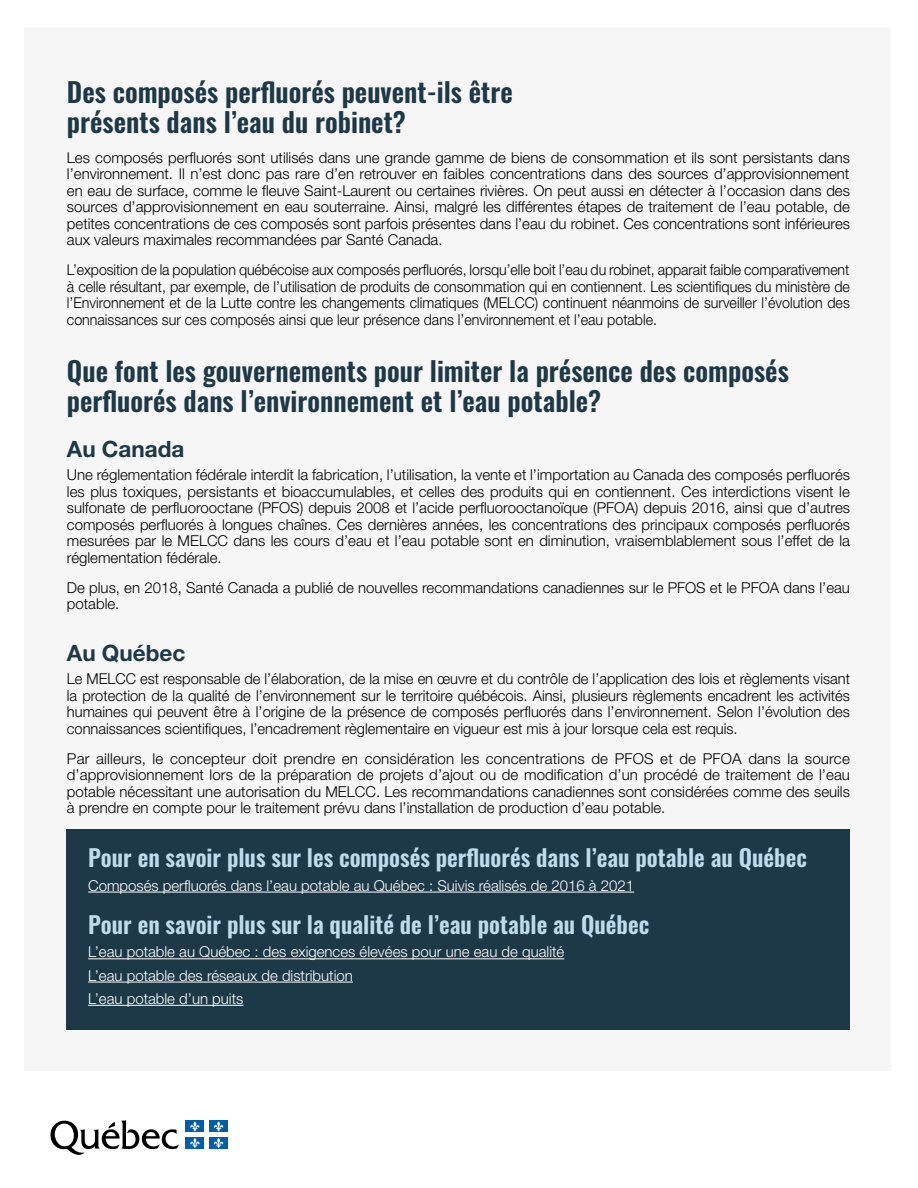
<style>
.page{position:relative;width:918px;height:1188px;background:#fff}
.page>*{position:absolute;margin:0;border:0;box-sizing:border-box;transform-origin:0 0}
.t1{font:600 27px/30px "Oswald";color:#1d3847}
.t2{font:600 23.25px "Oswald";color:#bedbed}
.t3{font:700 22.5px "Helvetica Neue LT Std";color:#1d3847}
.t4{font:300 15px/16.5px "Helvetica Neue LT Std";color:#000;text-align:justify}
.t5{font:300 15px/16.5px "Helvetica Neue LT Std";color:#000;text-align:justify;scale:.94 1}
.t6{font:300 15px "Helvetica Neue LT Std";color:#fff}
</style>
<div class="page">
<div style="left:25px;top:27px;width:866px;height:1044px;background:#f6f6f6"></div>
<div style="left:67px;top:829px;width:783px;height:201px;background:#1d3847"></div>
<img style="left:50px;top:1120px;width:178px;height:29px">
<svg style="left:51px;top:1120px;width:128px;height:35px"></svg>
<div style="left:186px;top:1121px;width:18px;height:11px;background:#005faa"></div>
<svg style="left:190px;top:1121px;width:10px;height:10px"></svg>
<div style="left:209px;top:1121px;width:19px;height:11px;background:#005faa"></div>
<svg style="left:214px;top:1121px;width:10px;height:10px"></svg>
<div style="left:186px;top:1137px;width:18px;height:12px;background:#005faa"></div>
<svg style="left:190px;top:1138px;width:10px;height:10px"></svg>
<div style="left:209px;top:1137px;width:19px;height:12px;background:#005faa"></div>
<svg style="left:214px;top:1138px;width:10px;height:10px"></svg>
<hr style="left:88px;top:892px;width:546px;height:1px;background:#fff">
<hr style="left:88px;top:958px;width:476px;height:1px;background:#fff">
<hr style="left:88px;top:982px;width:265px;height:1px;background:#fff">
<hr style="left:88px;top:1005px;width:155px;height:1px;background:#fff">
<h2 class="t1" style="left:67px;top:79px;width:447px">Des composés perfluorés peuvent-ils être présents dans l’eau du robinet?</h2>
<p class="t4" style="left:67px;top:149px;width:785px">Les composés perfluorés sont utilisés dans une grande gamme de biens de consommation et ils sont persistants dans l’environnement. Il n’est donc pas rare d’en retrouver en faibles concentrations dans des sources d’approvisionnement en eau de surface, comme le fleuve Saint-Laurent ou certaines rivières. On peut aussi en détecter à l’occasion dans des sources d’approvisionnement en eau souterraine. Ainsi, malgré les différentes étapes de traitement de l’eau potable, de petites concentrations de ces composés sont parfois présentes dans l’eau du robinet. Ces concentrations sont inférieures aux valeurs maximales recommandées par Santé Canada.</p>
<p class="t5" style="left:67px;top:262px;width:835px">L’exposition de la population québécoise aux composés perfluorés, lorsqu’elle boit l’eau du robinet, apparait faible comparativement à celle résultant, par exemple, de l’utilisation de produits de consommation qui en contiennent. Les scientifiques du ministère de l’Environnement et de la Lutte contre les changements climatiques (MELCC) continuent néanmoins de surveiller l’évolution des connaissances sur ces composés ainsi que leur présence dans l’environnement et l’eau potable.</p>
<h2 class="t1" style="left:67px;top:358px;width:723px">Que font les gouvernements pour limiter la présence des composés perfluorés dans l’environnement et l’eau potable?</h2>
<h3 class="t3" style="left:67px;top:435px;width:119px">Au Canada</h3>
<p class="t4" style="left:67px;top:466px;width:785px">Une réglementation fédérale interdit la fabrication, l’utilisation, la vente et l’importation au Canada des composés perfluorés les plus toxiques, persistants et bioaccumulables, et celles des produits qui en contiennent. Ces interdictions visent le sulfonate de perfluorooctane (PFOS) depuis 2008 et l’acide perfluorooctanoïque (PFOA) depuis 2016, ainsi que d’autres composés perfluorés à longues chaînes. Ces dernières années, les concentrations des principaux composés perfluorés mesurées par le MELCC dans les cours d’eau et l’eau potable sont en diminution, vraisemblablement sous l’effet de la réglementation fédérale.</p>
<p class="t4" style="left:67px;top:579px;width:785px">De plus, en 2018, Santé Canada a publié de nouvelles recommandations canadiennes sur le PFOS et le PFOA dans l’eau potable.</p>
<h3 class="t3" style="left:67px;top:639px;width:120px">Au Québec</h3>
<p class="t4" style="left:67px;top:670px;width:785px">Le MELCC est responsable de l’élaboration, de la mise en œuvre et du contrôle de l’application des lois et règlements visant la protection de la qualité de l’environnement sur le territoire québécois. Ainsi, plusieurs règlements encadrent les activités humaines qui peuvent être à l’origine de la présence de composés perfluorés dans l’environnement. Selon l’évolution des connaissances scientifiques, l’encadrement règlementaire en vigueur est mis à jour lorsque cela est requis.</p>
<p class="t4" style="left:67px;top:750px;width:785px">Par ailleurs, le concepteur doit prendre en considération les concentrations de PFOS et de PFOA dans la source d’approvisionnement lors de la préparation de projets d’ajout ou de modification d’un procédé de traitement de l’eau potable nécessitant une autorisation du MELCC. Les recommandations canadiennes sont considérées comme des seuils à prendre en compte pour le traitement prévu dans l’installation de production d’eau potable.</p>
<h2 class="t2" style="left:88px;top:846px;width:720px">Pour en savoir plus sur les composés perfluorés dans l’eau potable au Québec</h2>
<p class="t6" style="left:88px;top:876px;width:548px">Composés perfluorés dans l’eau potable au Québec : Suivis réalisés de 2016 à 2021</p>
<h2 class="t2" style="left:88px;top:912px;width:563px">Pour en savoir plus sur la qualité de l’eau potable au Québec</h2>
<p class="t6" style="left:88px;top:943px;width:478px">L’eau potable au Québec : des exigences élevées pour une eau de qualité</p>
<p class="t6" style="left:88px;top:966px;width:266px">L’eau potable des réseaux de distribution</p>
<p class="t6" style="left:88px;top:989px;width:157px">L’eau potable d’un puits</p>
</div>
